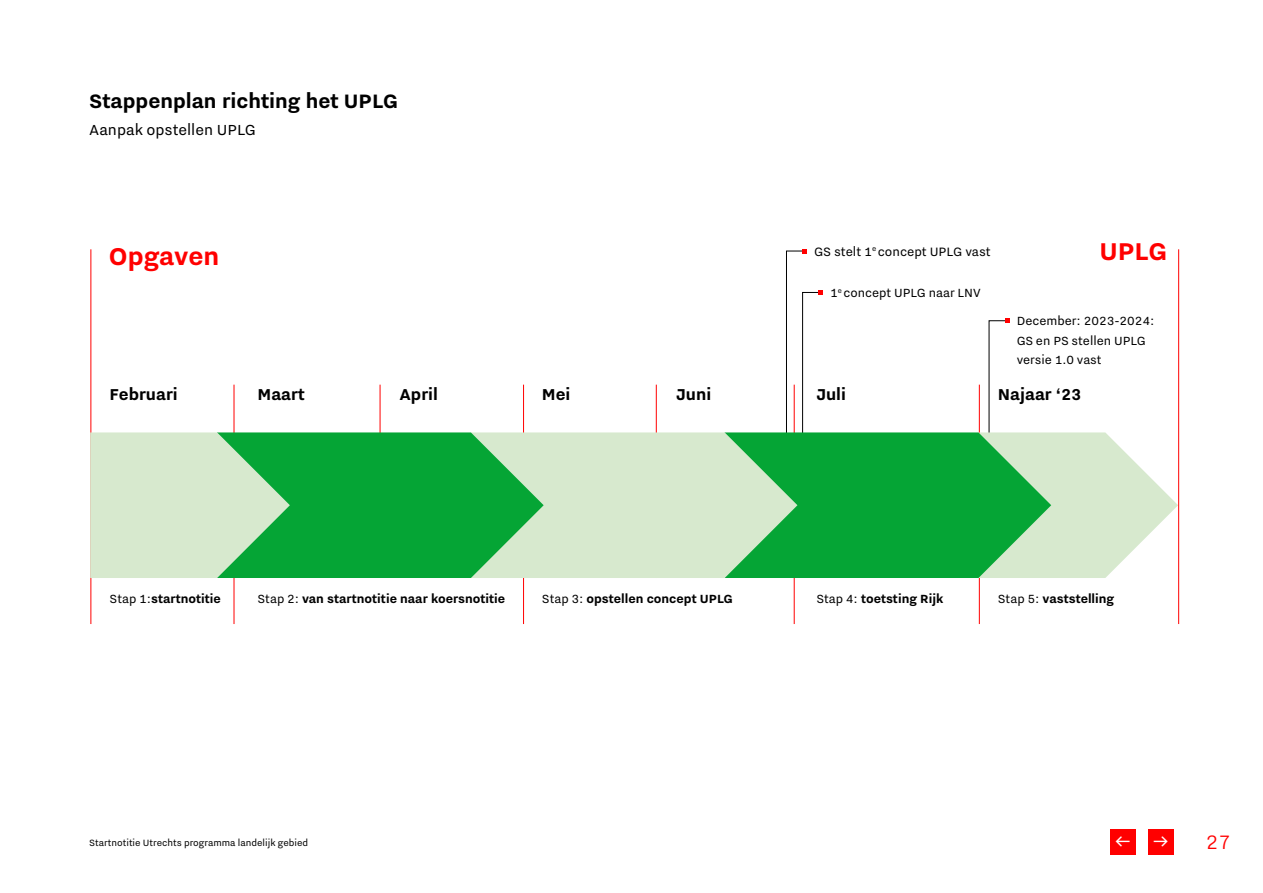
<style>
.page{position:relative;width:1263px;height:893px;background:#fff}
.page>*{position:absolute;margin:0;border:0;box-sizing:border-box;transform-origin:0 0}
.t1{font:700 30px "Nitti Grotesk";color:#f00}
.t2{font:700 24px "Nitti Grotesk";color:#000}
.t3{font:300 24px "Nitti Grotesk";color:#f00}
.t4{font:700 19.5px "Nitti Grotesk";color:#000}
.t5{font:18px "Nitti Grotesk";color:#000}
.t6{font:15px "Nitti Grotesk";color:#000}
.t7{font:700 14.55px "Nitti Grotesk";color:#000}
.t8{font:14.55px/19.5px "Nitti Grotesk";color:#000}
.t9{font:11.25px "Nitti Grotesk";color:#000}
.s1{font-weight:400}
.s2{font-size:27px;color:#fff}
</style>
<div class="page">
<hr style="left:90px;top:249px;width:1px;height:375px;background:#f00">
<hr style="left:234px;top:385px;width:1px;height:239px;background:#f00">
<hr style="left:380px;top:385px;width:1px;height:193px;background:#f00">
<hr style="left:523px;top:385px;width:1px;height:239px;background:#f00">
<hr style="left:656px;top:385px;width:1px;height:193px;background:#f00">
<hr style="left:794px;top:385px;width:1px;height:239px;background:#f00">
<hr style="left:979px;top:385px;width:1px;height:239px;background:#f00">
<svg style="left:786px;top:249px;width:37px;height:183px"></svg>
<svg style="left:978px;top:318px;width:200px;height:260px"></svg>
<svg style="left:797px;top:432px;width:254px;height:146px;background:#23ae4b"></svg>
<svg style="left:544px;top:432px;width:253px;height:146px;background:#badfb9"></svg>
<svg style="left:290px;top:432px;width:254px;height:146px;background:#23ae4b"></svg>
<svg style="left:90px;top:432px;width:200px;height:146px;background:#b0dcb2"></svg>
<hr style="left:1178px;top:249px;width:1px;height:375px;background:#f00">
<div style="left:1110px;top:829px;width:25px;height:26px;background:#f00"></div>
<div style="left:1148px;top:829px;width:26px;height:26px;background:#f00"></div>
<h2 class="t2" style="left:89px;top:87px;width:310px">Stappenplan richting het UPLG</h2>
<p class="t5" style="left:89px;top:119px;width:168px">Aanpak opstellen UPLG</p>
<h1 class="t1" style="left:108px;top:239px;width:112px">Opgaven</h1>
<h1 class="t1" style="left:1099px;top:234px;width:69px">UPLG</h1>
<p class="t6" style="left:814px;top:243px;width:178px">GS stelt 1<sup>e</sup> concept UPLG vast</p>
<p class="t8" style="left:830px;top:283px;width:152px">1<sup>e</sup> concept UPLG naar LNV</p>
<p class="t8" style="left:1017px;top:311px;width:139px">December: 2023-2024:<br>GS en PS stellen UPLG versie 1.0 vast</p>
<h3 class="t4" style="left:110px;top:383px;width:70px">Februari</h3>
<h3 class="t4" style="left:258px;top:383px;width:49px">Maart</h3>
<h3 class="t4" style="left:399px;top:383px;width:40px">April</h3>
<h3 class="t4" style="left:542px;top:383px;width:30px">Mei</h3>
<h3 class="t4" style="left:676px;top:383px;width:37px">Juni</h3>
<h3 class="t4" style="left:816px;top:383px;width:31px">Juli</h3>
<h3 class="t4" style="left:998px;top:383px;width:85px">Najaar ‘23</h3>
<p class="t7" style="left:110px;top:591px;width:113px"><span class="s1">Stap 1:</span>startnotitie</p>
<p class="t7" style="left:258px;top:591px;width:249px"><span class="s1">Stap 2:</span> van startnotitie naar koersnotitie</p>
<p class="t7" style="left:542px;top:591px;width:193px"><span class="s1">Stap 3:</span> opstellen concept UPLG</p>
<p class="t7" style="left:816px;top:591px;width:129px"><span class="s1">Stap 4:</span> toetsting Rijk</p>
<p class="t7" style="left:998px;top:591px;width:118px"><span class="s1">Stap 5:</span> vaststelling</p>
<p class="t9" style="left:89px;top:836px;width:220px">Startnotitie Utrechts programma landelijk gebied</p>
<h2 class="t3" style="left:1152px;top:828px;width:80px"><span class="s2">→</span> 27</h2>
</div>
